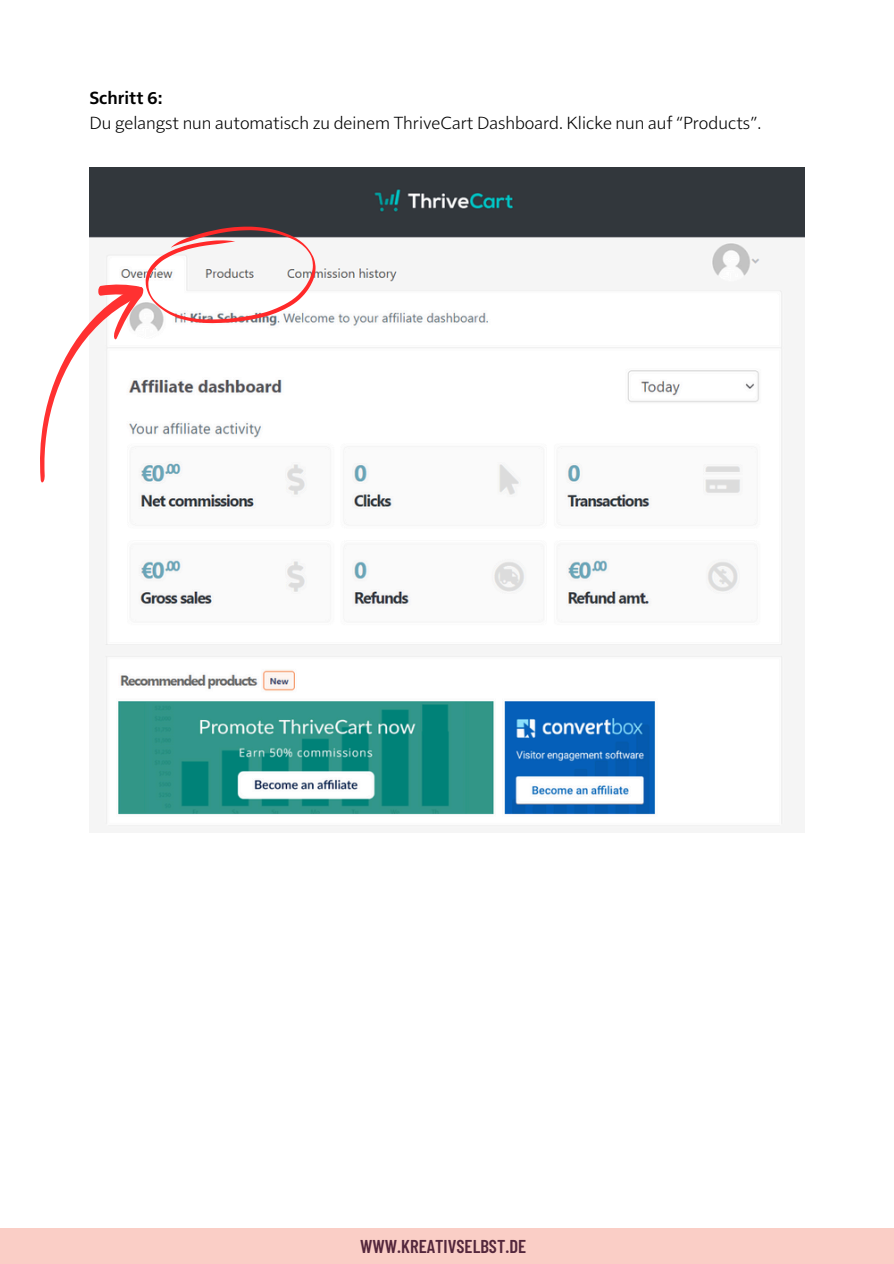
<style>
.page{position:relative;width:894px;height:1264px;background:#fff}
.page>*{position:absolute;margin:0;border:0;box-sizing:border-box;transform-origin:0 0}
.t1{font:600 18.6px "Barlow Condensed";color:#54273c}
.t2{font:300 18px "Solitaire MVB Pro";color:#000}
.t3{font:600 18px "Solitaire MVB Pro";color:#000}
</style>
<div class="page">
<div style="left:0;top:1227px;width:893px;height:36px;background:#facec6"></div>
<img style="left:89px;top:168px;width:715px;height:658px">
<svg style="left:40px;top:226px;width:275px;height:265px"></svg>
<p class="t3" style="left:89px;top:90px;width:75px">Schritt 6:</p>
<p class="t2" style="left:89px;top:115px;width:673px">Du gelangst nun automatisch zu deinem ThriveCart Dashboard. Klicke nun auf “Products”.</p>
<p class="t1" style="left:360px;top:1234px;width:167px">WWW.KREATIVSELBST.DE</p>
</div>
